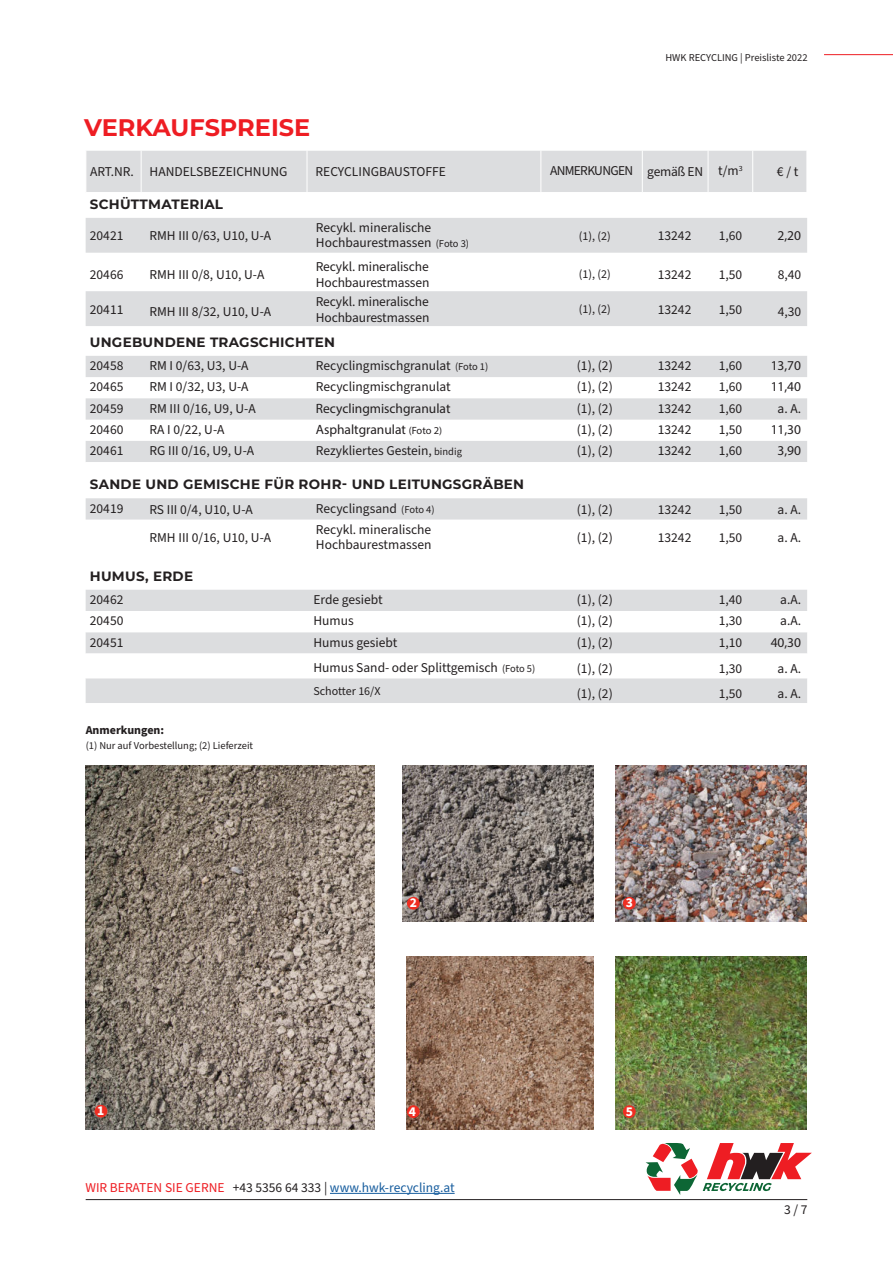
<style>
.page{position:relative;width:893px;height:1263px;background:#fff}
.page>*{position:absolute;margin:0;border:0;box-sizing:border-box;transform-origin:0 0}
.t1{font:700 24px "Montserrat";color:#ee1d23}
.t2{font:13.5px/15px "Source Sans Pro";color:#231f20}
.t3{font:700 13.5px "Montserrat";letter-spacing:.02em;color:#231f20}
.t4{font:13.5px "Myriad Pro";color:#231f20}
.t5{font:13.5px "Source Sans Pro";color:#175d9e}
.t6{font:13.5px "Source Sans Pro";letter-spacing:-.05em;color:#231f20}
.t7{font:700 13.5px "Source Sans Pro";color:#fff}
.t8{font:12px "Source Sans Pro";color:#231f20}
.t9{font:700 12px "Source Sans Pro";color:#231f20}
.t10{font:10.5px "Source Sans Pro";color:#231f20}
.s1{font-size:10.5px}
.s2{color:#ee1d23}
.s3{color:#231f20}
</style>
<div class="page">
<svg style="left:646px;top:1143px;width:166px;height:52px"></svg>
<hr style="left:824px;top:54px;width:69px;height:1px;background:#ee1d23">
<hr style="left:86px;top:1199px;width:721px;height:1px;background:#231f20">
<hr style="left:330px;top:1193px;width:125px;height:1px;background:#175d9e">
<svg style="left:86px;top:218px;width:721px;height:435px;fill:#dcdddf"></svg>
<svg style="left:86px;top:462px;width:721px;height:36px"></svg>
<svg style="left:86px;top:498px;width:721px;height:113px"></svg>
<svg style="left:86px;top:611px;width:721px;height:21px"></svg>
<div style="left:86px;top:678px;width:721px;height:25px;background:#dcdddf"></div>
<img style="left:86px;top:765px;width:289px;height:364px">
<div style="left:87px;top:151px;width:720px;height:41px;background:#dcdddf"></div>
<hr style="left:141px;top:150px;width:1px;height:42px;background:#fff">
<hr style="left:307px;top:150px;width:1px;height:42px;background:#fff">
<hr style="left:541px;top:150px;width:1px;height:42px;background:#fff">
<hr style="left:642px;top:150px;width:1px;height:42px;background:#fff">
<hr style="left:708px;top:150px;width:1px;height:42px;background:#fff">
<hr style="left:752px;top:150px;width:1px;height:42px;background:#fff">
<div style="left:95px;top:1105px;width:12px;height:12px;background:#ee2e22;border-radius:50%"></div>
<img style="left:402px;top:765px;width:192px;height:157px">
<img style="left:615px;top:765px;width:192px;height:157px">
<img style="left:407px;top:957px;width:187px;height:172px">
<img style="left:615px;top:957px;width:192px;height:172px">
<div style="left:407px;top:1105px;width:13px;height:13px;background:#ee2e22;border-radius:50%"></div>
<div style="left:623px;top:1105px;width:13px;height:13px;background:#ee2e22;border-radius:50%"></div>
<div style="left:623px;top:897px;width:13px;height:13px;background:#ee2e22;border-radius:50%"></div>
<div style="left:407px;top:897px;width:13px;height:13px;background:#ee2e22;border-radius:50%"></div>
<h1 class="t1" style="left:84px;top:114px;width:228px">VERKAUFSPREISE</h1>
<p class="t10" style="left:665px;top:52px;width:144px">HWK RECYCLING | Preisliste 2022</p>
<p class="t2" style="left:90px;top:165px;width:199px">ART.NR. HANDELSBEZEICHNUNG</p>
<p class="t2" style="left:315px;top:165px;width:132px">RECYCLINGBAUSTOFFE</p>
<p class="t6" style="left:550px;top:164px;width:194px">ANMERKUNGEN gemäß EN t/m<sup>3</sup></p>
<p class="t2" style="left:777px;top:165px;width:23px">€ / t</p>
<p class="t3" style="left:90px;top:197px;width:135px">SCHÜTTMATERIAL</p>
<p class="t2" style="left:90px;top:228px;width:35px">20421</p>
<p class="t2" style="left:149px;top:229px;width:123px">RMH III 0/63, U10, U-A</p>
<p class="t2" style="left:316px;top:221px;width:155px">Recykl. mineralische<br>Hochbaurestmassen <span class="s1">(Foto 3)</span></p>
<p class="t8" style="left:579px;top:230px;width:33px">(1), (2)</p>
<p class="t2" style="left:658px;top:229px;width:35px">13242</p>
<p class="t2" style="left:719px;top:229px;width:25px">1,60</p>
<p class="t4" style="left:778px;top:231px;width:25px">2,20</p>
<p class="t2" style="left:90px;top:268px;width:35px">20466</p>
<p class="t2" style="left:149px;top:268px;width:117px">RMH III 0/8, U10, U-A</p>
<p class="t2" style="left:316px;top:259px;width:115px;line-height:16.2px">Recykl. mineralische<br>Hochbaurestmassen</p>
<p class="t8" style="left:579px;top:268px;width:33px">(1), (2)</p>
<p class="t2" style="left:658px;top:268px;width:35px">13242</p>
<p class="t2" style="left:719px;top:268px;width:25px">1,50</p>
<p class="t2" style="left:778px;top:268px;width:25px">8,40</p>
<p class="t2" style="left:90px;top:302px;width:35px">20411</p>
<p class="t2" style="left:149px;top:304px;width:123px">RMH III 8/32, U10, U-A</p>
<p class="t2" style="left:316px;top:294px;width:115px;line-height:16.2px">Recykl. mineralische<br>Hochbaurestmassen</p>
<p class="t8" style="left:579px;top:303px;width:33px">(1), (2)</p>
<p class="t2" style="left:658px;top:302px;width:35px">13242</p>
<p class="t2" style="left:719px;top:302px;width:25px">1,50</p>
<p class="t2" style="left:778px;top:304px;width:25px">4,30</p>
<p class="t3" style="left:90px;top:335px;width:247px">UNGEBUNDENE TRAGSCHICHTEN</p>
<p class="t2" style="left:90px;top:359px;width:35px">20458</p>
<p class="t2" style="left:149px;top:359px;width:101px">RM I 0/63, U3, U-A</p>
<p class="t2" style="left:316px;top:359px;width:174px">Recyclingmischgranulat <span class="s1">(Foto 1)</span></p>
<p class="t2" style="left:577px;top:359px;width:37px">(1), (2)</p>
<p class="t2" style="left:658px;top:359px;width:35px">13242</p>
<p class="t2" style="left:719px;top:359px;width:25px">1,60</p>
<p class="t4" style="left:771px;top:360px;width:32px">13,70</p>
<p class="t2" style="left:90px;top:380px;width:35px">20465</p>
<p class="t2" style="left:149px;top:380px;width:101px">RM I 0/32, U3, U-A</p>
<p class="t2" style="left:316px;top:380px;width:136px">Recyclingmischgranulat</p>
<p class="t2" style="left:577px;top:380px;width:37px">(1), (2)</p>
<p class="t2" style="left:658px;top:380px;width:35px">13242</p>
<p class="t2" style="left:719px;top:380px;width:25px">1,60</p>
<p class="t4" style="left:771px;top:382px;width:32px">11,40</p>
<p class="t2" style="left:90px;top:401px;width:35px">20459</p>
<p class="t2" style="left:149px;top:401px;width:108px">RM III 0/16, U9, U-A</p>
<p class="t4" style="left:316px;top:403px;width:136px">Recyclingmischgranulat</p>
<p class="t2" style="left:577px;top:401px;width:37px">(1), (2)</p>
<p class="t2" style="left:658px;top:401px;width:35px">13242</p>
<p class="t2" style="left:719px;top:401px;width:25px">1,60</p>
<p class="t2" style="left:777px;top:401px;width:25px">a. A.</p>
<p class="t2" style="left:90px;top:423px;width:35px">20460</p>
<p class="t2" style="left:149px;top:423px;width:77px">RA I 0/22, U-A</p>
<p class="t4" style="left:316px;top:424px;width:128px">Asphaltgranulat <span class="s1">(Foto 2)</span></p>
<p class="t2" style="left:577px;top:423px;width:37px">(1), (2)</p>
<p class="t2" style="left:658px;top:423px;width:35px">13242</p>
<p class="t2" style="left:719px;top:423px;width:25px">1,50</p>
<p class="t4" style="left:771px;top:424px;width:32px">11,30</p>
<p class="t2" style="left:90px;top:444px;width:35px">20461</p>
<p class="t2" style="left:149px;top:444px;width:106px">RG III 0/16, U9, U-A</p>
<p class="t2" style="left:316px;top:444px;width:148px">Rezykliertes Gestein, <span class="s1">bindig</span></p>
<p class="t2" style="left:577px;top:444px;width:37px">(1), (2)</p>
<p class="t2" style="left:658px;top:444px;width:35px">13242</p>
<p class="t2" style="left:719px;top:444px;width:25px">1,60</p>
<p class="t4" style="left:778px;top:445px;width:25px">3,90</p>
<p class="t3" style="left:90px;top:477px;width:436px">SANDE UND GEMISCHE FÜR ROHR- UND LEITUNGSGRÄBEN</p>
<p class="t2" style="left:90px;top:501px;width:35px">20419</p>
<p class="t2" style="left:149px;top:503px;width:105px">RS III 0/4, U10, U-A</p>
<p class="t2" style="left:316px;top:501px;width:120px">Recyclingsand <span class="s1">(Foto 4)</span></p>
<p class="t2" style="left:577px;top:503px;width:37px">(1), (2)</p>
<p class="t2" style="left:658px;top:503px;width:35px">13242</p>
<p class="t2" style="left:719px;top:503px;width:25px">1,50</p>
<p class="t2" style="left:777px;top:503px;width:25px">a. A.</p>
<p class="t2" style="left:149px;top:530px;width:123px">RMH III 0/16, U10, U-A</p>
<p class="t2" style="left:316px;top:523px;width:117px">Recykl. mineralische<br>Hochbaurestmassen</p>
<p class="t2" style="left:577px;top:530px;width:37px">(1), (2)</p>
<p class="t2" style="left:658px;top:530px;width:35px">13242</p>
<p class="t2" style="left:719px;top:530px;width:25px">1,50</p>
<p class="t2" style="left:777px;top:530px;width:25px">a. A.</p>
<p class="t3" style="left:90px;top:568px;width:105px">HUMUS, ERDE</p>
<p class="t2" style="left:90px;top:593px;width:35px">20462</p>
<p class="t2" style="left:313px;top:593px;width:71px">Erde gesiebt</p>
<p class="t2" style="left:577px;top:593px;width:37px">(1), (2)</p>
<p class="t2" style="left:719px;top:593px;width:25px">1,40</p>
<p class="t2" style="left:780px;top:593px;width:22px">a.A.</p>
<p class="t2" style="left:90px;top:614px;width:35px">20450</p>
<p class="t2" style="left:313px;top:614px;width:42px">Humus</p>
<p class="t2" style="left:577px;top:614px;width:37px">(1), (2)</p>
<p class="t2" style="left:719px;top:614px;width:25px">1,30</p>
<p class="t2" style="left:780px;top:614px;width:22px">a.A.</p>
<p class="t2" style="left:90px;top:635px;width:35px">20451</p>
<p class="t2" style="left:313px;top:635px;width:85px">Humus gesiebt</p>
<p class="t2" style="left:577px;top:635px;width:37px">(1), (2)</p>
<p class="t2" style="left:719px;top:635px;width:25px">1,10</p>
<p class="t4" style="left:771px;top:637px;width:32px">40,30</p>
<p class="t2" style="left:313px;top:660px;width:223px">Humus Sand- oder Splittgemisch <span class="s1">(Foto 5)</span></p>
<p class="t2" style="left:577px;top:661px;width:37px">(1), (2)</p>
<p class="t2" style="left:719px;top:661px;width:25px">1,30</p>
<p class="t2" style="left:777px;top:661px;width:25px">a. A.</p>
<p class="t8" style="left:313px;top:685px;width:69px">Schotter 16/X</p>
<p class="t2" style="left:577px;top:686px;width:37px">(1), (2)</p>
<p class="t2" style="left:719px;top:686px;width:25px">1,50</p>
<p class="t2" style="left:777px;top:686px;width:25px">a. A.</p>
<p class="t9" style="left:86px;top:725px;width:80px">Anmerkungen:</p>
<p class="t10" style="left:86px;top:740px;width:169px">(1) Nur auf Vorbestellung; (2) Lieferzeit</p>
<p class="t7" style="left:410px;top:897px;width:9px">2</p>
<p class="t7" style="left:626px;top:897px;width:9px">3</p>
<p class="t7" style="left:97px;top:1105px;width:9px">1</p>
<p class="t7" style="left:409px;top:1106px;width:9px">4</p>
<p class="t7" style="left:626px;top:1106px;width:9px">5</p>
<p class="t5" style="left:85px;top:1181px;width:371px"><span class="s2">WIR BERATEN SIE GERNE</span> <span class="s3">+43 5356 64 333 |</span> www.hwk-recycling.at</p>
<p class="t2" style="left:784px;top:1202px;width:25px">3 / 7</p>
</div>
